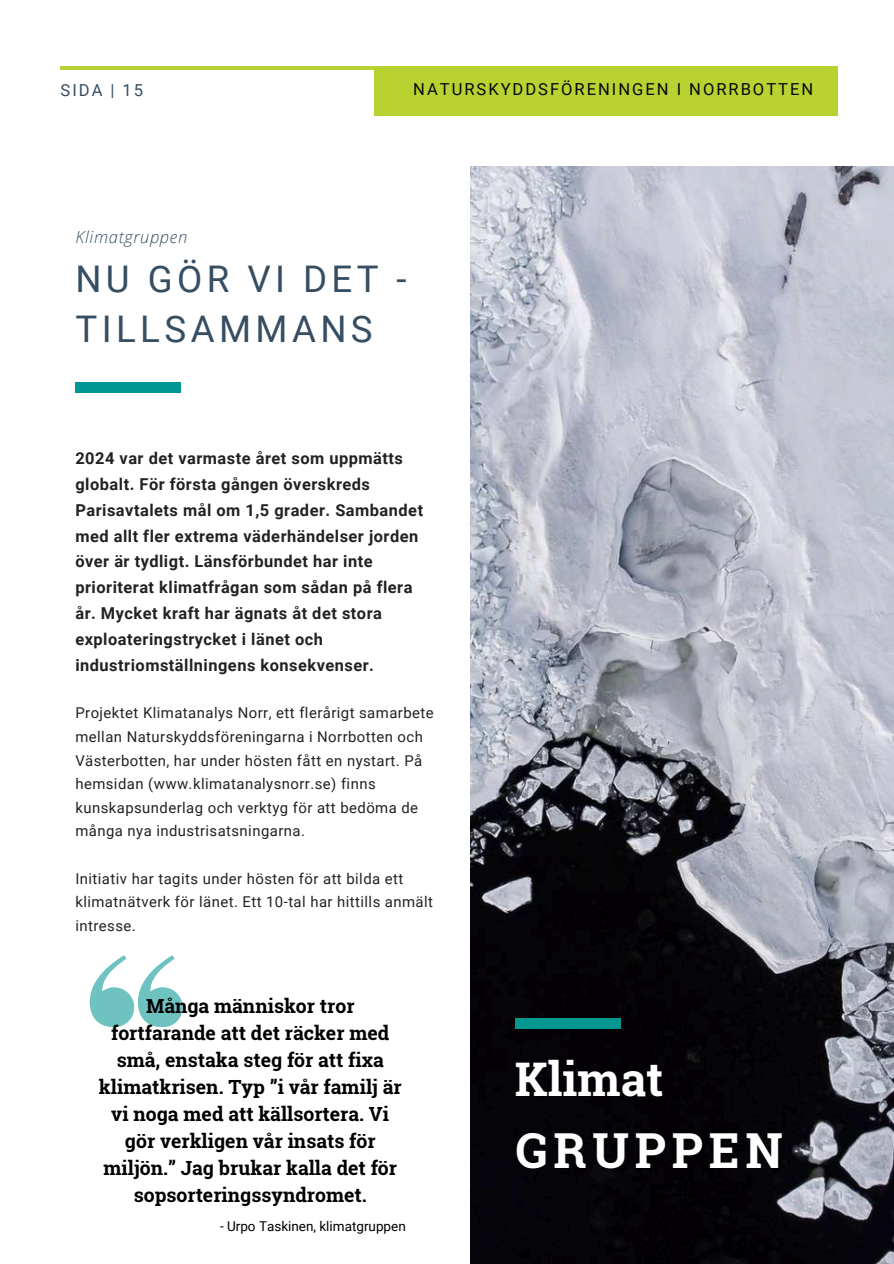
<style>
.page{position:relative;width:894px;height:1264px;background:#fff}
.page>*{position:absolute;margin:0;border:0;box-sizing:border-box;transform-origin:0 0}
.t1{font:700 48.3px "Roboto Slab";letter-spacing:.12em;color:#fff}
.t2{font:700 46.35px "Roboto Slab";color:#fff}
.t3{font:36.75px/50.7px "Roboto";letter-spacing:.12em;color:#364d62}
.t4{font:700 19.5px/27px "Roboto Slab";color:#000;text-align:center}
.t5{font:16.5px "Roboto";letter-spacing:.12em;color:#080808}
.t6{font:italic 300 16.5px "Open Sans";letter-spacing:.04em;color:#364d62}
.t7{font:16.5px "Roboto";letter-spacing:.12em;color:#364d62}
.t8{font:700 16.35px/25.8px "Roboto";letter-spacing:.03em;color:#222}
.t9{font:14.85px/23.7px "Roboto";letter-spacing:.03em;color:#222}
.t10{font:13.5px "Roboto";color:#000}
</style>
<div class="page">
<hr style="left:61px;top:66px;width:770px;height:4px;background:#b9d232">
<div style="left:374px;top:66px;width:463px;height:50px;background:#b9d232"></div>
<div style="left:75px;top:382px;width:106px;height:11px;background:#009691"></div>
<svg style="left:90px;top:955px;width:93px;height:71px"></svg>
<img style="left:470px;top:166px;width:423px;height:1097px">
<div style="left:514px;top:1018px;width:106px;height:10px;background:#009691"></div>
<p class="t7" style="left:61px;top:81px;width:84px">SIDA | 15</p>
<p class="t5" style="left:413px;top:80px;width:401px">NATURSKYDDSFÖRENINGEN I NORRBOTTEN</p>
<p class="t6" style="left:75px;top:225px;width:113px">Klimatgruppen</p>
<h3 class="t3" style="left:75px;top:254px;width:333px">NU GÖR VI DET -<br>TILLSAMMANS</h3>
<p class="t8" style="left:75px;top:445px;width:349px">2024 var det varmaste året som uppmätts globalt. För första gången överskreds Parisavtalets mål om 1,5 grader. Sambandet med allt fler extrema väderhändelser jorden över är tydligt. Länsförbundet har inte prioriterat klimatfrågan som sådan på flera år. Mycket kraft har ägnats åt det stora exploateringstrycket i länet och industriomställningens konsekvenser.</p>
<p class="t9" style="left:75px;top:701px;width:360px">Projektet Klimatanalys Norr, ett flerårigt samarbete mellan Naturskyddsföreningarna i Norrbotten och Västerbotten, har under hösten fått en nystart. På hemsidan (www.klimatanalysnorr.se) finns kunskapsunderlag och verktyg för att bedöma de många nya industrisatsningarna.</p>
<p class="t9" style="left:75px;top:866px;width:359px">Initiativ har tagits under hösten för att bilda ett klimatnätverk för länet. Ett 10-tal har hittills anmält intresse.</p>
<h3 class="t4" style="left:99px;top:992px;width:304px">Många människor tror fortfarande att det räcker med små, enstaka steg för att fixa klimatkrisen. Typ ”i vår familj är vi noga med att källsortera. Vi gör verkligen vår insats för miljön.” Jag brukar kalla det för sopsorteringssyndromet.</h3>
<p class="t10" style="left:220px;top:1218px;width:187px">- Urpo Taskinen, klimatgruppen</p>
<h2 class="t2" style="left:514px;top:1047px;width:150px">Klimat</h2>
<h1 class="t1" style="left:515px;top:1117px;width:268px">GRUPPEN</h1>
</div>
